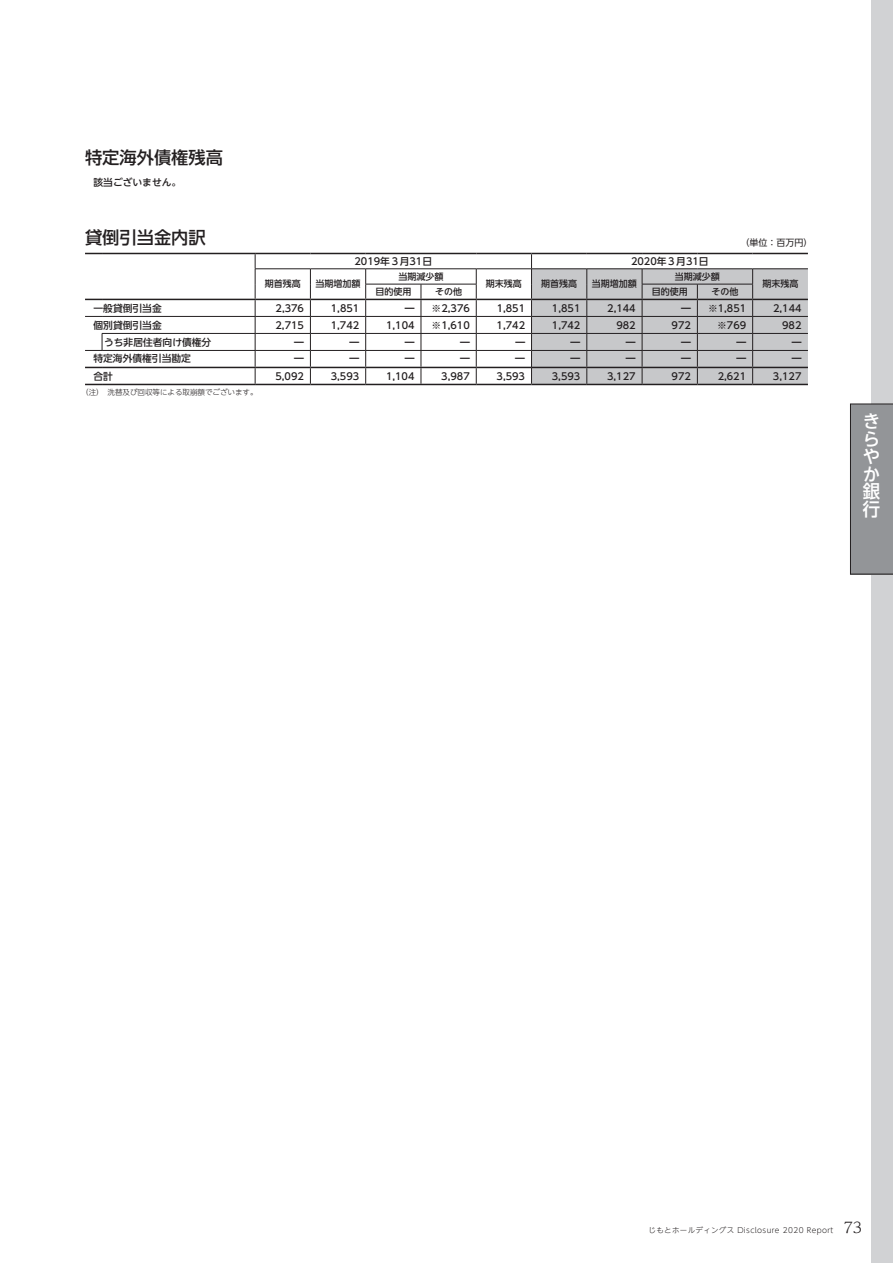
<style>
.page{position:relative;width:893px;height:1263px;background:#fff}
.page>*{position:absolute;margin:0;border:0;box-sizing:border-box;transform-origin:0 0}
.t1{font:500 18px/17.5px "UD Shin Go NT Pro";color:#fff;text-align:justify}
.t2{font:500 17.25px "UD Shin Go NT Pro";color:#231f20}
.t3{font:500 9.75px "UD Shin Go NT Pro";color:#231f20}
.t4{font:500 9px "UD Shin Go NT Pro";color:#231f20}
.t5{font:9px "UD Shin Go NT Pro";color:#231f20}
.t6{font:300 7.5px "UD Shin Go NT Pro";letter-spacing:.05em;color:#231f20}
.t7{font:300 7.5px "UD Shin Go NT Pro";color:#231f20}
.s1{font-family:"UD Reimin Pro";font-size:14.85px}
</style>
<div class="page">
<div style="left:872px;top:0;width:21px;height:1263px;background:#d1d2d4"></div>
<div style="left:850px;top:404px;width:43px;height:170px;background:#939598"></div>
<hr style="left:255px;top:269px;width:55px;height:1px;background:#231f20">
<hr style="left:310px;top:269px;width:56px;height:1px;background:#231f20">
<hr style="left:366px;top:269px;width:55px;height:1px;background:#231f20">
<hr style="left:421px;top:269px;width:55px;height:1px;background:#231f20">
<hr style="left:476px;top:269px;width:55px;height:1px;background:#231f20">
<svg style="left:85px;top:316px;width:17px;height:1px"></svg>
<hr style="left:102px;top:316px;width:153px;height:1px;background:#231f20">
<hr style="left:365px;top:284px;width:56px;height:1px;background:#231f20">
<hr style="left:421px;top:284px;width:55px;height:1px;background:#231f20">
<hr style="left:255px;top:316px;width:55px;height:1px;background:#231f20">
<hr style="left:310px;top:316px;width:56px;height:1px;background:#231f20">
<hr style="left:366px;top:316px;width:55px;height:1px;background:#231f20">
<hr style="left:421px;top:316px;width:55px;height:1px;background:#231f20">
<hr style="left:476px;top:316px;width:55px;height:1px;background:#231f20">
<hr style="left:102px;top:333px;width:153px;height:1px;background:#231f20">
<svg style="left:85px;top:334px;width:18px;height:17px"></svg>
<hr style="left:255px;top:333px;width:55px;height:1px;background:#231f20">
<hr style="left:310px;top:333px;width:56px;height:1px;background:#231f20">
<hr style="left:366px;top:333px;width:55px;height:1px;background:#231f20">
<hr style="left:421px;top:333px;width:55px;height:1px;background:#231f20">
<hr style="left:476px;top:333px;width:55px;height:1px;background:#231f20">
<hr style="left:102px;top:350px;width:153px;height:1px;background:#231f20">
<hr style="left:255px;top:350px;width:55px;height:1px;background:#231f20">
<hr style="left:310px;top:350px;width:56px;height:1px;background:#231f20">
<hr style="left:366px;top:350px;width:55px;height:1px;background:#231f20">
<hr style="left:421px;top:350px;width:55px;height:1px;background:#231f20">
<hr style="left:476px;top:350px;width:55px;height:1px;background:#231f20">
<svg style="left:255px;top:254px;width:1px;height:130px"></svg>
<svg style="left:310px;top:269px;width:1px;height:115px"></svg>
<svg style="left:365px;top:269px;width:1px;height:115px"></svg>
<svg style="left:421px;top:284px;width:1px;height:100px"></svg>
<svg style="left:476px;top:269px;width:1px;height:115px"></svg>
<svg style="left:85px;top:253px;width:17px;height:1px"></svg>
<hr style="left:102px;top:253px;width:153px;height:1px;background:#231f20">
<hr style="left:255px;top:253px;width:55px;height:1px;background:#231f20">
<hr style="left:310px;top:253px;width:56px;height:1px;background:#231f20">
<hr style="left:366px;top:253px;width:55px;height:1px;background:#231f20">
<hr style="left:421px;top:253px;width:55px;height:1px;background:#231f20">
<hr style="left:476px;top:253px;width:55px;height:1px;background:#231f20">
<hr style="left:531px;top:253px;width:56px;height:1px;background:#231f20">
<hr style="left:587px;top:253px;width:55px;height:1px;background:#231f20">
<hr style="left:642px;top:253px;width:55px;height:1px;background:#231f20">
<hr style="left:697px;top:253px;width:56px;height:1px;background:#231f20">
<hr style="left:753px;top:253px;width:55px;height:1px;background:#231f20">
<svg style="left:85px;top:367px;width:17px;height:1px"></svg>
<hr style="left:102px;top:367px;width:153px;height:1px;background:#231f20">
<svg style="left:85px;top:384px;width:17px;height:1px"></svg>
<hr style="left:102px;top:384px;width:153px;height:1px;background:#231f20">
<hr style="left:255px;top:367px;width:55px;height:1px;background:#231f20">
<hr style="left:310px;top:367px;width:56px;height:1px;background:#231f20">
<hr style="left:366px;top:367px;width:55px;height:1px;background:#231f20">
<hr style="left:421px;top:367px;width:55px;height:1px;background:#231f20">
<hr style="left:476px;top:367px;width:55px;height:1px;background:#231f20">
<hr style="left:255px;top:384px;width:55px;height:1px;background:#231f20">
<hr style="left:310px;top:384px;width:56px;height:1px;background:#231f20">
<hr style="left:366px;top:384px;width:55px;height:1px;background:#231f20">
<hr style="left:421px;top:384px;width:55px;height:1px;background:#231f20">
<hr style="left:476px;top:384px;width:55px;height:1px;background:#231f20">
<hr style="left:531px;top:384px;width:56px;height:1px;background:#231f20">
<hr style="left:587px;top:384px;width:55px;height:1px;background:#231f20">
<hr style="left:642px;top:384px;width:55px;height:1px;background:#231f20">
<hr style="left:697px;top:384px;width:56px;height:1px;background:#231f20">
<hr style="left:753px;top:384px;width:55px;height:1px;background:#231f20">
<hr style="left:255px;top:299px;width:55px;height:1px;background:#231f20">
<hr style="left:310px;top:299px;width:56px;height:1px;background:#231f20">
<hr style="left:366px;top:299px;width:55px;height:1px;background:#231f20">
<hr style="left:421px;top:299px;width:55px;height:1px;background:#231f20">
<hr style="left:476px;top:299px;width:55px;height:1px;background:#231f20">
<svg style="left:85px;top:299px;width:17px;height:1px"></svg>
<hr style="left:102px;top:299px;width:153px;height:1px;background:#231f20">
<svg style="left:531px;top:254px;width:277px;height:130px;background:#c0c1c2"></svg>
<h2 class="t2" style="left:85px;top:143px;width:139px">特定海外債権残高</h2>
<p class="t3" style="left:94px;top:174px;width:89px">該当ございません。</p>
<h2 class="t2" style="left:85px;top:223px;width:122px">貸倒引当金内訳</h2>
<p class="t5" style="left:740px;top:235px;width:73px">（単位：百万円）</p>
<p class="t3" style="left:355px;top:253px;width:79px">2019年３月31日</p>
<p class="t3" style="left:631px;top:253px;width:79px">2020年３月31日</p>
<p class="t4" style="left:265px;top:277px;width:37px">期首残高</p>
<p class="t4" style="left:316px;top:277px;width:46px">当期増加額</p>
<p class="t4" style="left:398px;top:269px;width:46px">当期減少額</p>
<p class="t4" style="left:675px;top:269px;width:46px">当期減少額</p>
<p class="t4" style="left:486px;top:277px;width:37px">期末残高</p>
<p class="t4" style="left:541px;top:277px;width:37px">期首残高</p>
<p class="t4" style="left:592px;top:277px;width:46px">当期増加額</p>
<p class="t4" style="left:762px;top:277px;width:38px">期末残高</p>
<p class="t4" style="left:375px;top:284px;width:37px">目的使用</p>
<p class="t4" style="left:435px;top:284px;width:28px">その他</p>
<p class="t4" style="left:652px;top:284px;width:37px">目的使用</p>
<p class="t4" style="left:711px;top:284px;width:28px">その他</p>
<p class="t3" style="left:94px;top:300px;width:70px">一般貸倒引当金</p>
<p class="t3" style="left:276px;top:300px;width:30px">2,376</p>
<p class="t3" style="left:331px;top:300px;width:30px">1,851</p>
<p class="t3" style="left:405px;top:300px;width:11px">━</p>
<p class="t3" style="left:432px;top:300px;width:40px">※2,376</p>
<p class="t3" style="left:497px;top:300px;width:30px">1,851</p>
<p class="t3" style="left:552px;top:300px;width:30px">1,851</p>
<p class="t3" style="left:607px;top:300px;width:30px">2,144</p>
<p class="t3" style="left:681px;top:300px;width:11px">━</p>
<p class="t3" style="left:708px;top:300px;width:40px">※1,851</p>
<p class="t3" style="left:773px;top:300px;width:30px">2,144</p>
<p class="t3" style="left:94px;top:317px;width:70px">個別貸倒引当金</p>
<p class="t3" style="left:276px;top:317px;width:30px">2,715</p>
<p class="t3" style="left:331px;top:317px;width:30px">1,742</p>
<p class="t3" style="left:386px;top:317px;width:30px">1,104</p>
<p class="t3" style="left:432px;top:317px;width:40px">※1,610</p>
<p class="t3" style="left:497px;top:317px;width:30px">1,742</p>
<p class="t3" style="left:552px;top:317px;width:30px">1,742</p>
<p class="t3" style="left:616px;top:317px;width:21px">982</p>
<p class="t3" style="left:672px;top:317px;width:21px">972</p>
<p class="t3" style="left:717px;top:317px;width:31px">※769</p>
<p class="t3" style="left:782px;top:317px;width:21px">982</p>
<p class="t3" style="left:104px;top:334px;width:109px">うち非居住者向け債権分</p>
<p class="t3" style="left:294px;top:334px;width:11px">━</p>
<p class="t3" style="left:349px;top:334px;width:11px">━</p>
<p class="t3" style="left:405px;top:334px;width:11px">━</p>
<p class="t3" style="left:460px;top:334px;width:11px">━</p>
<p class="t3" style="left:515px;top:334px;width:11px">━</p>
<p class="t3" style="left:571px;top:334px;width:11px">━</p>
<p class="t3" style="left:626px;top:334px;width:11px">━</p>
<p class="t3" style="left:681px;top:334px;width:11px">━</p>
<p class="t3" style="left:736px;top:334px;width:11px">━</p>
<p class="t3" style="left:792px;top:334px;width:11px">━</p>
<p class="t3" style="left:93px;top:351px;width:99px">特定海外債権引当勘定</p>
<p class="t3" style="left:294px;top:351px;width:11px">━</p>
<p class="t3" style="left:349px;top:351px;width:11px">━</p>
<p class="t3" style="left:405px;top:351px;width:11px">━</p>
<p class="t3" style="left:460px;top:351px;width:11px">━</p>
<p class="t3" style="left:515px;top:351px;width:11px">━</p>
<p class="t3" style="left:571px;top:351px;width:11px">━</p>
<p class="t3" style="left:626px;top:351px;width:11px">━</p>
<p class="t3" style="left:681px;top:351px;width:11px">━</p>
<p class="t3" style="left:736px;top:351px;width:11px">━</p>
<p class="t3" style="left:792px;top:351px;width:11px">━</p>
<p class="t3" style="left:93px;top:368px;width:21px">合計</p>
<p class="t3" style="left:275px;top:368px;width:30px">5,092</p>
<p class="t3" style="left:331px;top:368px;width:30px">3,593</p>
<p class="t3" style="left:386px;top:368px;width:30px">1,104</p>
<p class="t3" style="left:441px;top:368px;width:30px">3,987</p>
<p class="t3" style="left:497px;top:368px;width:30px">3,593</p>
<p class="t3" style="left:552px;top:368px;width:30px">3,593</p>
<p class="t3" style="left:607px;top:368px;width:30px">3,127</p>
<p class="t3" style="left:672px;top:368px;width:21px">972</p>
<p class="t3" style="left:718px;top:368px;width:30px">2,621</p>
<p class="t3" style="left:773px;top:368px;width:30px">3,127</p>
<p class="t7" style="left:81px;top:386px;width:178px">（注）　洗替及び回収等による取崩額でございます。</p>
<h1 class="t1" style="left:863px;top:412px;width:19px">きらやか銀行</h1>
<p class="t6" style="left:649px;top:1224px;width:215px">じもとホールディングス Disclosure 2020 Report <span class="s1">73</span></p>
</div>
